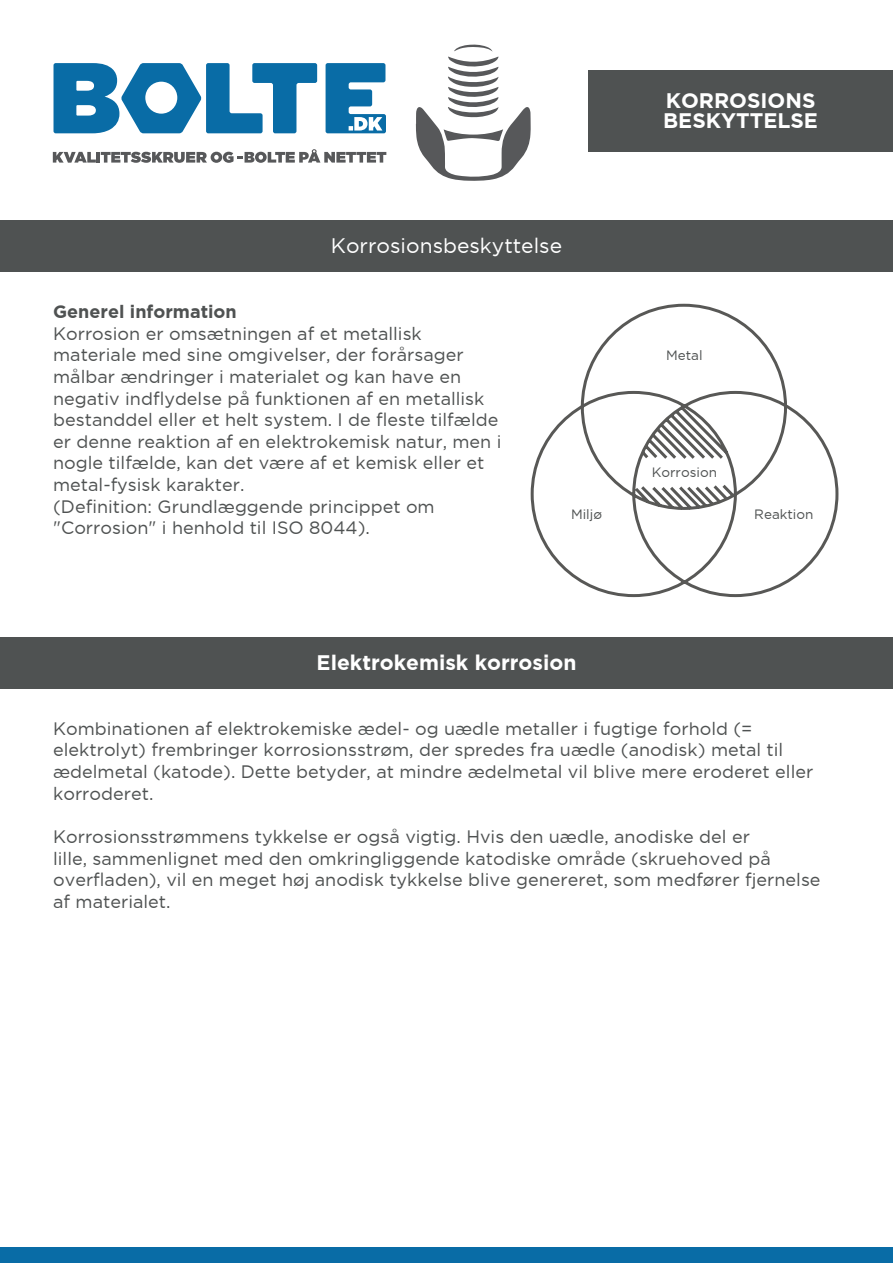
<style>
.page{position:relative;width:893px;height:1263px;background:#fff}
.page>*{position:absolute;margin:0;border:0;box-sizing:border-box;transform-origin:0 0}
.t1{font:700 21px "Gotham";color:#fff}
.t2{font:21px "Gotham";color:#fff}
.t3{font:18px/21.6px "Gotham";color:#4f5252}
.t4{font:700 18px "Gotham";color:#4f5252}
.t5{font:13.5px "Gotham";color:#4f5252}
</style>
<div class="page">
<svg style="left:54px;top:63px;width:263px;height:70px"></svg>
<svg style="left:326px;top:63px;width:60px;height:70px"></svg>
<svg style="left:53px;top:149px;width:333px;height:14px"></svg>
<svg style="left:416px;top:44px;width:115px;height:137px"></svg>
<div style="left:588px;top:70px;width:305px;height:82px;background:#4f5252"></div>
<div style="left:0;top:220px;width:893px;height:52px;background:#4f5252"></div>
<div style="left:0;top:1247px;width:893px;height:16px;background:#096ca6"></div>
<div style="left:0;top:637px;width:893px;height:51px;background:#4f5252"></div>
<svg style="left:530px;top:303px;width:309px;height:295px"></svg>
<p class="t1" style="left:666px;top:88px;width:151px">KORROSIONS</p>
<p class="t1" style="left:663px;top:108px;width:156px">BESKYTTELSE</p>
<p class="t2" style="left:331px;top:234px;width:233px">Korrosionsbeskyttelse</p>
<p class="t4" style="left:53px;top:301px;width:185px">Generel information</p>
<p class="t3" style="left:53px;top:322px;width:412px">Korrosion er omsætningen af et metallisk materiale med sine omgivelser, der forårsager</p>
<p class="t3" style="left:53px;top:365px;width:450px">målbar ændringer i materialet og kan have en negativ indflydelse på funktionen af en metallisk bestanddel eller et helt system. I de fleste tilfælde er denne reaktion af en elektrokemisk natur, men i nogle tilfælde, kan det være af et kemisk eller et</p>
<p class="t3" style="left:53px;top:473px;width:193px">metal-fysisk karakter.</p>
<p class="t3" style="left:53px;top:495px;width:383px">(Definition: Grundlæggende princippet om "Corrosion" i henhold til ISO 8044).</p>
<p class="t5" style="left:666px;top:347px;width:38px">Metal</p>
<p class="t5" style="left:652px;top:464px;width:67px">Korrosion</p>
<p class="t5" style="left:571px;top:507px;width:33px">Miljø</p>
<p class="t5" style="left:754px;top:507px;width:61px">Reaktion</p>
<p class="t1" style="left:317px;top:650px;width:261px">Elektrokemisk korrosion</p>
<p class="t3" style="left:53px;top:717px;width:762px">Kombinationen af elektrokemiske ædel- og uædle metaller i fugtige forhold (= elektrolyt) frembringer korrosionsstrøm, der spredes fra uædle (anodisk) metal til ædelmetal (katode). Dette betyder, at mindre ædelmetal vil blive mere eroderet eller korroderet.</p>
<p class="t3" style="left:53px;top:825px;width:769px">Korrosionsstrømmens tykkelse er også vigtig. Hvis den uædle, anodiske del er<br>lille, sammenlignet med den omkringliggende katodiske område (skruehoved på overfladen), vil en meget høj anodisk tykkelse blive genereret, som medfører fjernelse af materialet.</p>
</div>
